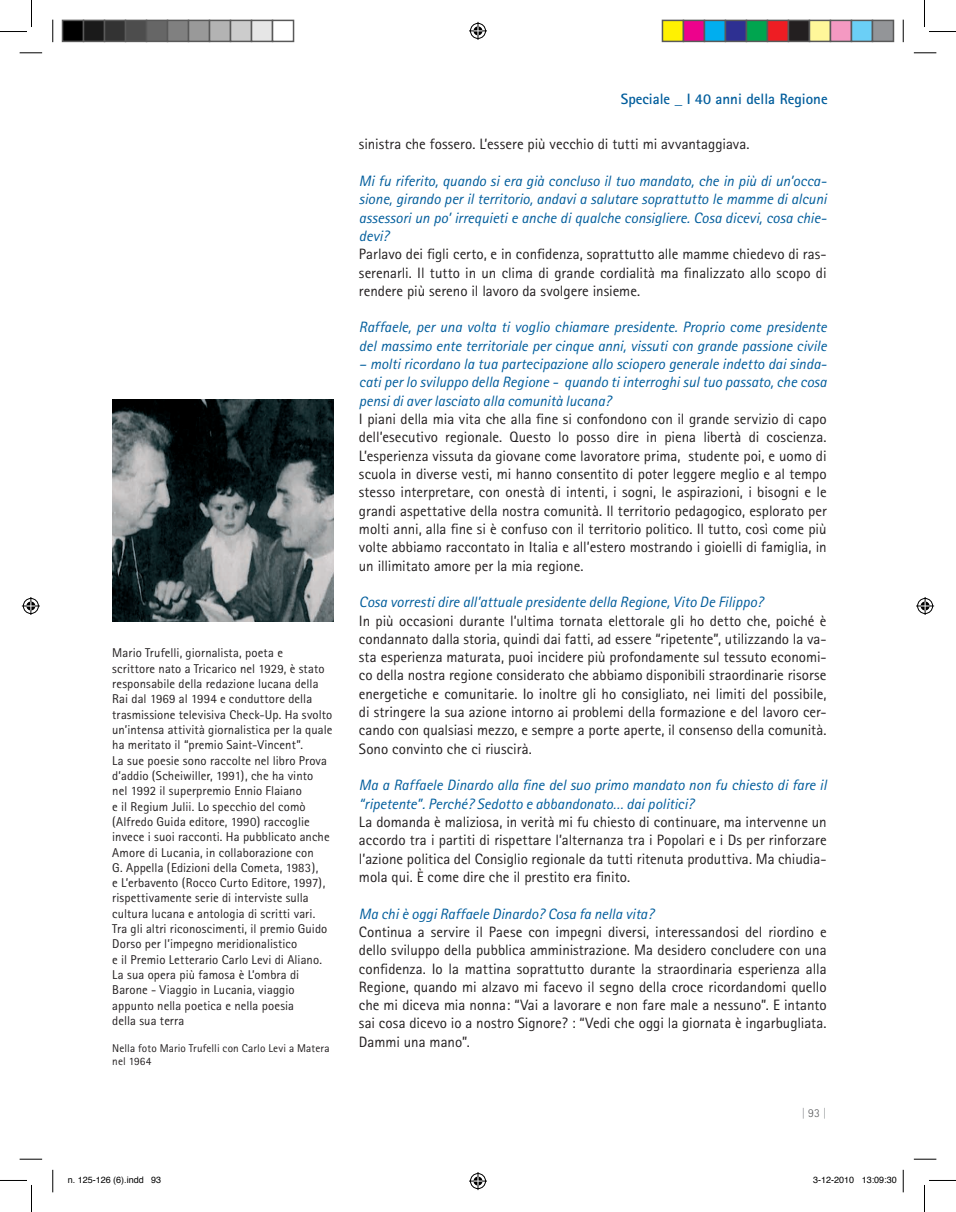
<style>
.page{position:relative;width:956px;height:1212px;background:#fff}
.page>*{position:absolute;margin:0;border:0;box-sizing:border-box;transform-origin:0 0}
.t1{font:15px/18.3px "Rotis Sans Serif";color:#231f20}
.t2{font:italic 15px/18.3px "Rotis Sans Serif";color:#005d9c}
.t3{font:700 15px "Rotis Sans Serif";color:#005d9c}
.t4{font:12.75px/15.3px "Rotis Sans Serif";letter-spacing:.005em;color:#231f20}
.t5{font:300 12px "Rotis Sans Serif";color:#8a8c8f}
.t6{font:11.25px/13.5px "Rotis Sans Serif";letter-spacing:.015em;color:#231f20}
.t7{font:9px "Helvetica";color:#000}
.s1{font-style:normal;color:#231f20}
.s2{font-style:italic;color:#005d9c}
.s3{color:#57585a}
</style>
<div class="page">
<img style="left:112px;top:399px;width:221px;height:222px">
<svg style="left:20px;top:52px;width:22px;height:2px"></svg>
<svg style="left:914px;top:52px;width:22px;height:2px"></svg>
<svg style="left:20px;top:1158px;width:22px;height:1px"></svg>
<svg style="left:914px;top:1158px;width:22px;height:1px"></svg>
<svg style="left:52px;top:20px;width:2px;height:22px"></svg>
<svg style="left:52px;top:1169px;width:2px;height:22px"></svg>
<svg style="left:903px;top:20px;width:1px;height:22px"></svg>
<svg style="left:903px;top:1169px;width:1px;height:22px"></svg>
<svg style="left:0;top:0;width:32px;height:32px"></svg>
<svg style="left:0;top:1180px;width:32px;height:31px"></svg>
<svg style="left:924px;top:0;width:32px;height:32px"></svg>
<svg style="left:924px;top:1180px;width:32px;height:31px"></svg>
<svg style="left:469px;top:22px;width:18px;height:18px"></svg>
<svg style="left:469px;top:1172px;width:18px;height:17px"></svg>
<svg style="left:22px;top:597px;width:18px;height:18px"></svg>
<svg style="left:916px;top:597px;width:18px;height:18px"></svg>
<div style="left:63px;top:20px;width:21px;height:21px;background:#000"></div>
<div style="left:62px;top:20px;width:22px;height:22px;border:2px solid #595959"></div>
<div style="left:84px;top:20px;width:21px;height:21px;background:#1a1a1a"></div>
<div style="left:83px;top:20px;width:22px;height:22px;border:2px solid #595959"></div>
<div style="left:105px;top:20px;width:21px;height:21px;background:#333"></div>
<div style="left:104px;top:20px;width:22px;height:22px;border:2px solid #595959"></div>
<div style="left:126px;top:20px;width:21px;height:21px;background:#4d4d4d"></div>
<div style="left:125px;top:20px;width:22px;height:22px;border:2px solid #595959"></div>
<div style="left:147px;top:20px;width:21px;height:21px;background:#666"></div>
<div style="left:146px;top:20px;width:22px;height:22px;border:2px solid #595959"></div>
<div style="left:168px;top:20px;width:21px;height:21px;background:#808080"></div>
<div style="left:167px;top:20px;width:22px;height:22px;border:2px solid #595959"></div>
<div style="left:189px;top:20px;width:21px;height:21px;background:#999"></div>
<div style="left:188px;top:20px;width:22px;height:22px;border:2px solid #595959"></div>
<div style="left:210px;top:20px;width:21px;height:21px;background:#b3b3b3"></div>
<div style="left:209px;top:20px;width:22px;height:22px;border:2px solid #595959"></div>
<div style="left:231px;top:20px;width:21px;height:21px;background:#ccc"></div>
<div style="left:230px;top:20px;width:22px;height:22px;border:2px solid #595959"></div>
<div style="left:252px;top:20px;width:21px;height:21px;background:#e6e6e6"></div>
<div style="left:251px;top:20px;width:22px;height:22px;border:2px solid #595959"></div>
<div style="left:272px;top:20px;width:22px;height:22px;border:2px solid #595959"></div>
<div style="left:662px;top:20px;width:21px;height:21px;background:#fff101"></div>
<div style="left:662px;top:20px;width:22px;height:22px;border:2px solid #595959"></div>
<div style="left:683px;top:20px;width:21px;height:21px;background:#ed028c"></div>
<div style="left:683px;top:20px;width:22px;height:22px;border:2px solid #595959"></div>
<div style="left:704px;top:20px;width:21px;height:21px;background:#00aeef"></div>
<div style="left:704px;top:20px;width:22px;height:22px;border:2px solid #595959"></div>
<div style="left:725px;top:20px;width:21px;height:21px;background:#2e3092"></div>
<div style="left:725px;top:20px;width:22px;height:22px;border:2px solid #595959"></div>
<div style="left:746px;top:20px;width:21px;height:21px;background:#00a54f"></div>
<div style="left:746px;top:20px;width:22px;height:22px;border:2px solid #595959"></div>
<div style="left:767px;top:20px;width:21px;height:21px;background:#ee1d23"></div>
<div style="left:767px;top:20px;width:22px;height:22px;border:2px solid #595959"></div>
<div style="left:788px;top:20px;width:21px;height:21px;background:#231f20"></div>
<div style="left:788px;top:20px;width:22px;height:22px;border:2px solid #595959"></div>
<div style="left:809px;top:20px;width:21px;height:21px;background:#fff79a"></div>
<div style="left:809px;top:20px;width:22px;height:22px;border:2px solid #595959"></div>
<div style="left:830px;top:20px;width:21px;height:21px;background:#f499c2"></div>
<div style="left:830px;top:20px;width:22px;height:22px;border:2px solid #595959"></div>
<div style="left:851px;top:20px;width:21px;height:21px;background:#6bcff6"></div>
<div style="left:851px;top:20px;width:22px;height:22px;border:2px solid #595959"></div>
<div style="left:872px;top:20px;width:21px;height:21px;background:#939598"></div>
<div style="left:872px;top:20px;width:22px;height:22px;border:2px solid #595959"></div>
<p class="t4" style="left:112px;top:645px;width:222px">Mario Trufelli, giornalista, poeta e<br>scrittore nato a Tricarico nel 1929, è stato responsabile della redazione lucana della Rai dal 1969 al 1994 e conduttore della trasmissione televisiva Check-Up. Ha svolto un’intensa attività giornalistica per la quale ha meritato il “premio Saint-Vincent”.<br>La sue poesie sono raccolte nel libro Prova d’addio (Scheiwiller, 1991), che ha vinto<br>nel 1992 il superpremio Ennio Flaiano<br>e il Regium Julii. Lo specchio del comò (Alfredo Guida editore, 1990) raccoglie invece i suoi racconti. Ha pubblicato anche Amore di Lucania, in collaborazione con<br>G. Appella (Edizioni della Cometa, 1983),<br>e L’erbavento (Rocco Curto Editore, 1997), rispettivamente serie di interviste sulla cultura lucana e antologia di scritti vari.<br>Tra gli altri riconoscimenti, il premio Guido Dorso per l’impegno meridionalistico<br>e il Premio Letterario Carlo Levi di Aliano.<br>La sua opera più famosa è L’ombra di Barone - Viaggio in Lucania, viaggio appunto nella poetica e nella poesia<br>della sua terra</p>
<p class="t6" style="left:112px;top:1041px;width:219px">Nella foto Mario Trufelli con Carlo Levi a Matera nel 1964</p>
<p class="t3" style="left:621px;top:89px;width:208px">Speciale _ I 40 anni della Regione</p>
<p class="t1" style="left:359px;top:135px;width:392px">sinistra che fossero. L’essere più vecchio di tutti mi avvantaggiava.</p>
<p class="t2" style="left:359px;top:172px;width:469px">Mi fu riferito, quando si era già concluso il tuo mandato, che in più di un’occa&shy;sione, girando per il territorio, andavi a salutare soprattutto le mamme di alcuni assessori un po’ irrequieti e anche di qualche consigliere. Cosa dicevi, cosa chie&shy;devi?<br><span class="s1">Parlavo dei figli certo, e in confidenza, soprattutto alle mamme chiedevo di ras&shy;serenarli. Il tutto in un clima di grande cordialità ma finalizzato allo scopo di rendere più sereno il lavoro da svolgere insieme.</span></p>
<p class="t2" style="left:359px;top:318px;width:469px">Raffaele, per una volta ti voglio chiamare presidente. Proprio come presidente del massimo ente territoriale per cinque anni, vissuti con grande passione civile</p>
<p class="t1" style="left:359px;top:355px;width:469px"><span class="s2">– molti ricordano la tua partecipazione allo sciopero generale indetto dai sinda&shy;cati per lo sviluppo della Regione - quando ti interroghi sul tuo passato, che cosa pensi di aver lasciato alla comunità lucana?<br></span>I piani della mia vita che alla fine si confondono con il grande servizio di capo dell’esecutivo regionale. Questo lo posso dire in piena libertà di coscienza.<br>L’esperienza vissuta da giovane come lavoratore prima, studente poi, e uomo di scuola in diverse vesti, mi hanno consentito di poter leggere meglio e al tempo stesso interpretare, con onestà di intenti, i sogni, le aspirazioni, i bisogni e le grandi aspettative della nostra comunità. Il territorio pedagogico, esplorato per molti anni, alla fine si è confuso con il territorio politico. Il tutto, così come più volte abbiamo raccontato in Italia e all’estero mostrando i gioielli di famiglia, in un illimitato amore per la mia regione.</p>
<p class="t1" style="left:359px;top:592px;width:469px"><span class="s2">Cosa vorresti dire all’attuale presidente della Regione, Vito De Filippo?<br></span>In più occasioni durante l’ultima tornata elettorale gli ho detto che, poiché è condannato dalla storia, quindi dai fatti, ad essere “ripetente”, utilizzando la va&shy;sta esperienza maturata, puoi incidere più profondamente sul tessuto economi&shy;co della nostra regione considerato che abbiamo disponibili straordinarie risorse energetiche e comunitarie. Io inoltre gli ho consigliato, nei limiti del possibile, di stringere la sua azione intorno ai problemi della formazione e del lavoro cer&shy;cando con qualsiasi mezzo, e sempre a porte aperte, il consenso della comunità.<br>Sono convinto che ci riuscirà.</p>
<p class="t1" style="left:359px;top:775px;width:469px"><span class="s2">Ma a Raffaele Dinardo alla fine del suo primo mandato non fu chiesto di fare il “ripetente”. Perché? Sedotto e abbandonato… dai politici?<br></span>La domanda è maliziosa, in verità mi fu chiesto di continuare, ma intervenne un accordo tra i partiti di rispettare l’alternanza tra i Popolari e i Ds per rinforzare l’azione politica del Consiglio regionale da tutti ritenuta produttiva. Ma chiudia&shy;mola qui. È come dire che il prestito era finito.</p>
<p class="t1" style="left:359px;top:904px;width:469px"><span class="s2">Ma chi è oggi Raffaele Dinardo? Cosa fa nella vita?<br></span>Continua a servire il Paese con impegni diversi, interessandosi del riordino e dello sviluppo della pubblica amministrazione. Ma desidero concludere con una confidenza. Io la mattina soprattutto durante la straordinaria esperienza alla Regione, quando mi alzavo mi facevo il segno della croce ricordandomi quello che mi diceva mia nonna: “Vai a lavorare e non fare male a nessuno”. E intanto sai cosa dicevo io a nostro Signore? : “Vedi che oggi la giornata è ingarbugliata.<br>Dammi una mano”.</p>
<p class="t5" style="left:801px;top:1105px;width:27px">|<span class="s3">93</span>|</p>
<p class="t7" style="left:68px;top:1173px;width:95px">n. 125-126 (6).indd 93</p>
<p class="t7" style="left:813px;top:1173px;width:85px">3-12-2010 13:09:30</p>
</div>
